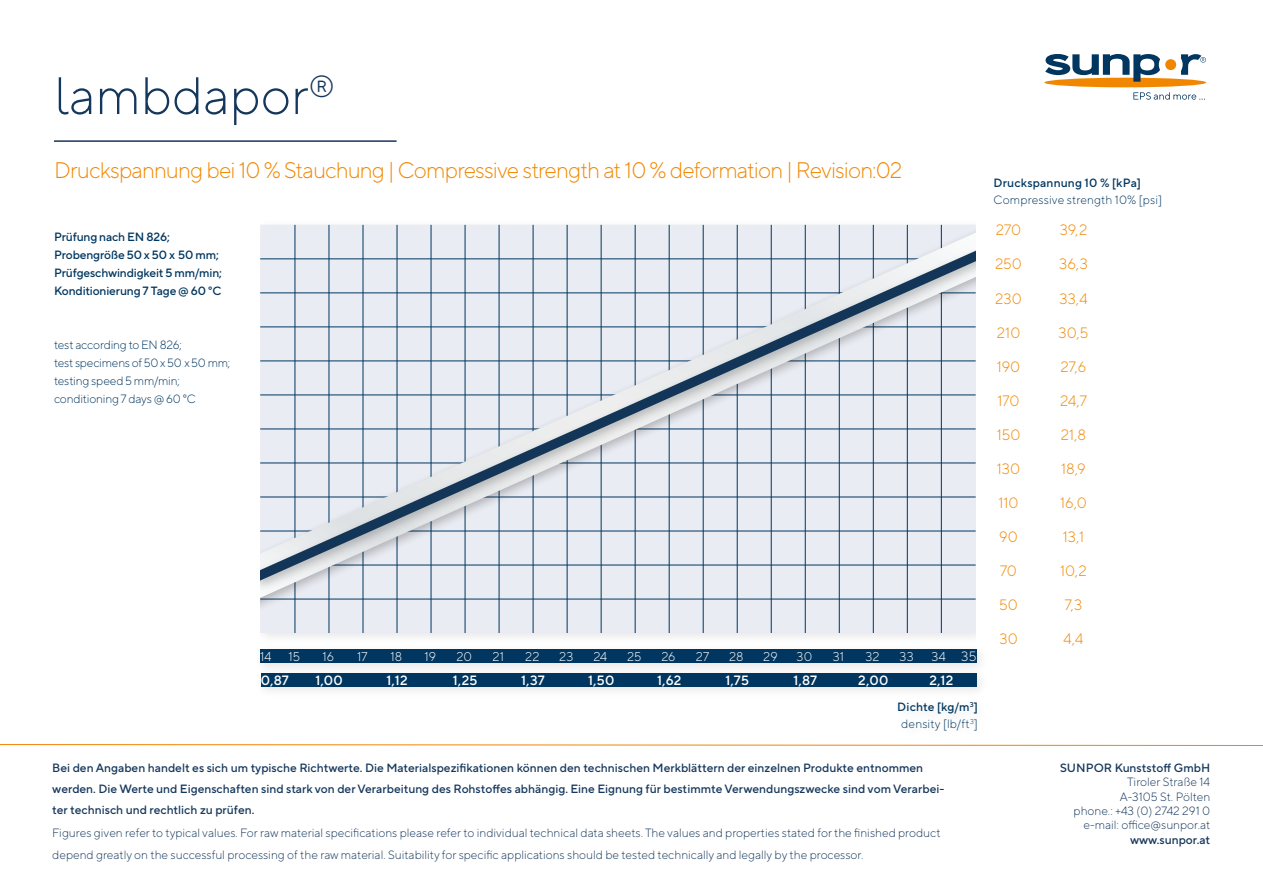
<style>
.page{position:relative;width:1263px;height:893px;background:#fff}
.page>*{position:absolute;margin:0;border:0;box-sizing:border-box;transform-origin:0 0}
.t1{font:300 52.5px "TT Norms Pro";color:#16375c}
.t2{font:300 22.5px "TT Norms Pro";letter-spacing:-.035em;color:#f18700}
.t3{font:300 15px "TT Norms Pro";letter-spacing:.005em;color:#f18700}
.t4{font:500 13.5px "TT Norms Pro";letter-spacing:.015em;color:#fff}
.t5{font:300 12.75px "TT Norms Pro";letter-spacing:.01em;color:#fff}
.t6{font:300 12px/14.4px "TT Norms Pro";color:#16375c;text-align:right}
.t7{font:500 12px/21px "TT Norms Pro";color:#16375c}
.t8{font:500 12px/18px "TT Norms Pro";letter-spacing:-.01em;color:#00365f}
.t9{font:300 12px/18px "TT Norms Pro";letter-spacing:-.01em;color:#00365f}
.t10{font:300 12px/16.5px "TT Norms Pro";letter-spacing:.015em;color:#00365f;text-align:center}
.t11{font:300 12px "TT Norms Pro";letter-spacing:.01em;color:#00365f}
.t12{font:500 12px "TT Norms Pro";letter-spacing:.015em;color:#00365f}
.s1{font-size:13.5px}
.s2{font-weight:500}
</style>
<div class="page">
<hr style="left:54px;top:140px;width:343px;height:2px;background:#16375c">
<div style="left:1044px;top:78px;width:162px;height:9px;background:#f18700;border-radius:50%"></div>
<div style="left:1165px;top:59px;width:11px;height:11px;background:#f18700;border-radius:50%"></div>
<svg style="left:1181px;top:54px;width:25px;height:21px"></svg>
<svg style="left:1045px;top:54px;width:115px;height:28px"></svg>
<svg style="left:1133px;top:92px;width:72px;height:8px"></svg>
<div style="left:254px;top:643px;width:735px;height:33px;background:#000;opacity:.1"></div>
<div style="left:260px;top:649px;width:716px;height:14px;background:#00365f"></div>
<div style="left:254px;top:666px;width:735px;height:34px;background:#f8f8f8"></div>
<div style="left:261px;top:673px;width:715px;height:14px;background:#00365f"></div>
<div style="left:892px;top:696px;width:98px;height:46px;background:#fdfdfd"></div>
<svg style="left:0;top:744px;width:1263px;height:2px;background:#f7c181"></svg>
<svg style="left:260px;top:224px;width:716px;height:413px;background:#e0e4ec"></svg>
<svg style="left:260px;top:242px;width:716px;height:347px;background:#d8dde5"></svg>
<div style="left:976px;top:221px;width:13px;height:428px;background:#fff"></div>
<h1 class="t1" style="left:54px;top:62px;width:283px">lambdapor<sup>®</sup></h1>
<h2 class="t2" style="left:54px;top:156px;width:850px">Druckspannung bei 10 % Stauchung | Compressive strength at 10 % deformation | Revision:02</h2>
<p class="t8" style="left:54px;top:227px;width:169px">Prüfung nach EN 826;<br>Probengröße 50 x 50 x 50 mm;<br>Prüfgeschwindigkeit 5 mm/min;<br>Konditionierung 7 Tage @ 60 °C</p>
<p class="t9" style="left:54px;top:335px;width:178px">test according to EN 826;<br>test specimens of 50 x 50 x 50 mm; testing speed 5 mm/min; conditioning 7 days @ 60 °C</p>
<p class="t5" style="left:260px;top:648px;width:13px">14</p>
<p class="t5" style="left:288px;top:648px;width:13px">15</p>
<p class="t5" style="left:322px;top:648px;width:13px">16</p>
<p class="t5" style="left:357px;top:648px;width:12px">17</p>
<p class="t5" style="left:390px;top:648px;width:13px">18</p>
<p class="t5" style="left:424px;top:648px;width:13px">19</p>
<p class="t5" style="left:456px;top:648px;width:17px">20</p>
<p class="t5" style="left:492px;top:648px;width:13px">21</p>
<p class="t5" style="left:525px;top:648px;width:16px">22</p>
<p class="t5" style="left:559px;top:648px;width:16px">23</p>
<p class="t5" style="left:593px;top:648px;width:15px">24</p>
<p class="t5" style="left:627px;top:648px;width:16px">25</p>
<p class="t5" style="left:661px;top:648px;width:16px">26</p>
<p class="t5" style="left:696px;top:648px;width:15px">27</p>
<p class="t5" style="left:729px;top:648px;width:16px">28</p>
<p class="t5" style="left:763px;top:648px;width:16px">29</p>
<p class="t5" style="left:797px;top:648px;width:17px">30</p>
<p class="t5" style="left:833px;top:648px;width:13px">31</p>
<p class="t5" style="left:865px;top:648px;width:16px">32</p>
<p class="t5" style="left:899px;top:648px;width:16px">33</p>
<p class="t5" style="left:931px;top:648px;width:47px">34 <span class="s1">35</span></p>
<p class="t4" style="left:261px;top:671px;width:29px">0,87</p>
<p class="t4" style="left:315px;top:671px;width:29px">1,00</p>
<p class="t4" style="left:386px;top:671px;width:23px">1,12</p>
<p class="t4" style="left:453px;top:671px;width:26px">1,25</p>
<p class="t4" style="left:521px;top:671px;width:25px">1,37</p>
<p class="t4" style="left:588px;top:671px;width:28px">1,50</p>
<p class="t4" style="left:657px;top:671px;width:26px">1,62</p>
<p class="t4" style="left:725px;top:671px;width:25px">1,75</p>
<p class="t4" style="left:793px;top:671px;width:25px">1,87</p>
<p class="t4" style="left:858px;top:671px;width:32px">2,00</p>
<p class="t4" style="left:929px;top:671px;width:25px">2,12</p>
<p class="t10" style="left:897px;top:698px;width:82px"><span class="s2">Dichte [kg/m</span><sup>3</sup><span class="s2">] </span>density [lb/ft<sup>3</sup>]</p>
<p class="t7" style="left:52px;top:757px;width:893px">Bei den Angaben handelt es sich um typische Richtwerte. Die Materialspezifikationen können den technischen Merkblättern der einzelnen Produkte entnommen werden. Die Werte und Eigenschaften sind stark von der Verarbeitung des Rohstoffes abhängig. Eine Eignung für bestimmte Verwendungszwecke sind vom Verarbei&shy;ter technisch und rechtlich zu prüfen.</p>
<p class="t6" style="left:52px;top:821px;width:890px;line-height:22.5px;text-align:left">Figures given refer to typical values. For raw material specifications please refer to individual technical data sheets. The values and properties stated for the finished product depend greatly on the successful processing of the raw material. Suitability for specific applications should be tested technically and legally by the processor.</p>
<p class="t12" style="left:993px;top:175px;width:149px">Druckspannung 10 % [kPa]</p>
<p class="t11" style="left:993px;top:192px;width:170px">Compressive strength 10% [psi]</p>
<p class="t3" style="left:996px;top:221px;width:27px">270</p>
<p class="t3" style="left:995px;top:255px;width:28px">250</p>
<p class="t3" style="left:995px;top:289px;width:28px">230</p>
<p class="t3" style="left:997px;top:323px;width:25px">210</p>
<p class="t3" style="left:997px;top:357px;width:25px">190</p>
<p class="t3" style="left:997px;top:391px;width:24px">170</p>
<p class="t3" style="left:997px;top:425px;width:25px">150</p>
<p class="t3" style="left:997px;top:459px;width:25px">130</p>
<p class="t3" style="left:998px;top:493px;width:22px">110</p>
<p class="t3" style="left:999px;top:527px;width:20px">90</p>
<p class="t3" style="left:1000px;top:561px;width:18px">70</p>
<p class="t3" style="left:999px;top:595px;width:20px">50</p>
<p class="t3" style="left:999px;top:629px;width:20px">30</p>
<p class="t3" style="left:1060px;top:221px;width:29px">39,2</p>
<p class="t3" style="left:1059px;top:255px;width:30px">36,3</p>
<p class="t3" style="left:1059px;top:289px;width:30px">33,4</p>
<p class="t3" style="left:1058px;top:323px;width:31px">30,5</p>
<p class="t3" style="left:1060px;top:357px;width:27px">27,6</p>
<p class="t3" style="left:1060px;top:391px;width:28px">24,7</p>
<p class="t3" style="left:1061px;top:425px;width:27px">21,8</p>
<p class="t3" style="left:1061px;top:459px;width:26px">18,9</p>
<p class="t3" style="left:1060px;top:493px;width:28px">16,0</p>
<p class="t3" style="left:1063px;top:527px;width:23px">13,1</p>
<p class="t3" style="left:1060px;top:561px;width:28px">10,2</p>
<p class="t3" style="left:1065px;top:595px;width:19px">7,3</p>
<p class="t3" style="left:1063px;top:629px;width:22px">4,4</p>
<p class="t7" style="left:1060px;top:757px;width:152px">SUNPOR Kunststoff GmbH</p>
<p class="t6" style="left:1073px;top:774px;width:138px">Tiroler Straße 14<br>A-3105 St. Pölten<br>phone.: +43 (0) 2742 291 0 e-mail: office@sunpor.at</p>
<p class="t7" style="left:1130px;top:829px;width:82px">www.sunpor.at</p>
</div>
